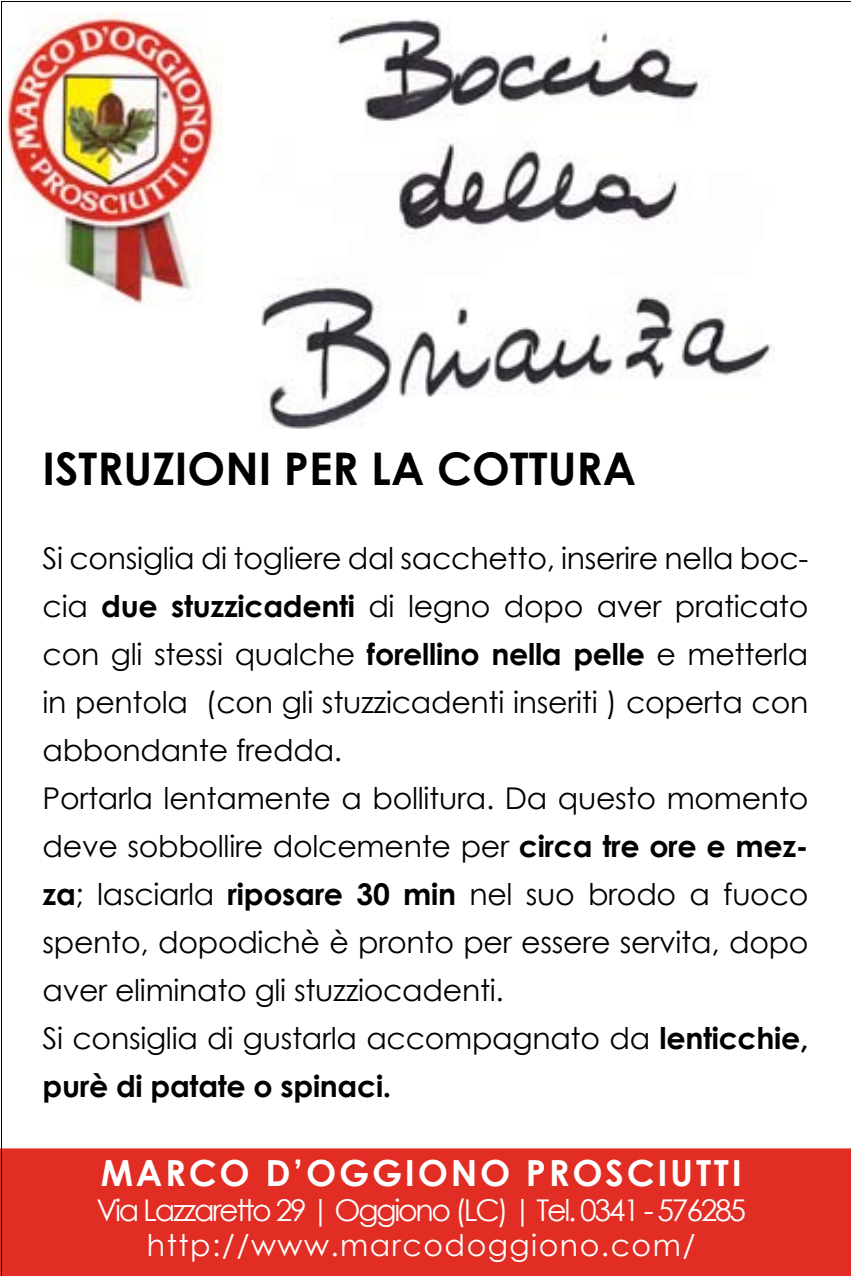
<style>
.page{position:relative;width:851px;height:1276px;background:#fff}
.page>*{position:absolute;margin:0;border:0;box-sizing:border-box;transform-origin:0 0}
.t1{font:700 45px "Century Gothic";color:#000}
.t2{font:700 36px "Century Gothic";letter-spacing:.075em;color:#fff}
.t3{font:30px/48px "Century Gothic";letter-spacing:-.01em;color:#000}
.t4{font:30px/35.1px "Century Gothic";letter-spacing:-.075em;color:#fff;text-align:center}
.s1{font-weight:700}
</style>
<div class="page">
<div style="left:0;top:1148px;width:848px;height:128px;background:#e22d24"></div>
<img style="left:1px;top:12px;width:209px;height:294px">
<img style="left:210px;top:17px;width:563px;height:411px">
<h1 class="t1" style="left:43px;top:434px;width:595px">ISTRUZIONI PER LA COTTURA</h1>
<p class="t3" style="left:43px;top:533px;width:767px">Si consiglia di togliere dal sacchetto, inserire nella boc&shy;cia <span class="s1">due stuzzicadenti</span> di legno dopo aver praticato con gli stessi qualche <span class="s1">forellino nella pelle</span> e metterla in pentola (con gli stuzzicadenti inseriti ) coperta con abbondante fredda.<br>Portarla lentamente a bollitura. Da questo momento deve sobbollire dolcemente per <span class="s1">circa tre ore e mez&shy;za</span>; lasciarla <span class="s1">riposare 30 min</span> nel suo brodo a fuoco spento, dopodichè è pronto per essere servita, dopo aver eliminato gli stuzziocadenti.<br>Si consiglia di gustarla accompagnato da <span class="s1">lenticchie, purè di patate o spinaci.</span></p>
<p class="t2" style="left:101px;top:1146px;width:642px">MARCO D’OGGIONO PROSCIUTTI</p>
<p class="t4" style="left:96px;top:1192px;width:651px">Via Lazzaretto 29 | Oggiono (LC) | Tel. 0341 - 576285 http://www.marcodoggiono.com/</p>
</div>
